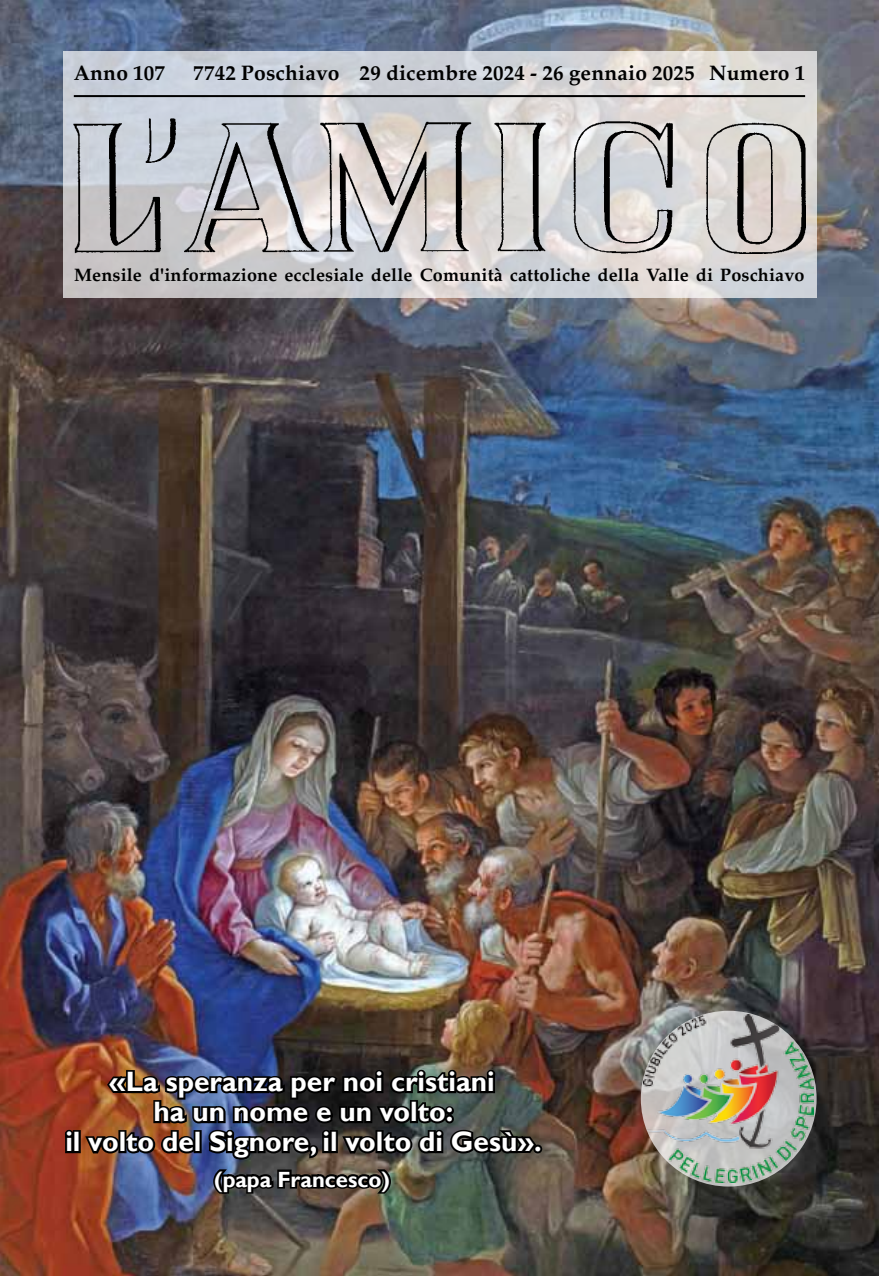
<style>
.page{position:relative;width:879px;height:1276px;background:#fff}
.page>*{position:absolute;margin:0;border:0;box-sizing:border-box;transform-origin:0 0}
.t1{font:700 28px/30px "Gill Sans";color:#fff;text-align:center}
.t2{font:700 22px "Gill Sans";color:#fff}
.t3{font:700 21px "Palatino";letter-spacing:.01em;color:#000}
.t4{font:700 18px "Palatino";letter-spacing:.01em;color:#000}
</style>
<div class="page">
<img style="left:0;top:0;width:879px;height:1276px">
<svg style="left:63px;top:51px;width:753px;height:246px;background:#d2d3d6"></svg>
<img style="left:61px;top:1066px;width:484px;height:132px">
<hr style="left:74px;top:95px;width:731px;height:2px;background:#000">
<img style="left:74px;top:119px;width:731px;height:134px">
<img style="left:643px;top:1014px;width:171px;height:168px">
<p class="t3" style="left:74px;top:55px;width:93px">Anno 107</p>
<p class="t3" style="left:193px;top:55px;width:613px">7742 Poschiavo 29 dicembre 2024 - 26 gennaio 2025 Numero 1</p>
<p class="t4" style="left:74px;top:260px;width:732px">Mensile d'informazione ecclesiale delle Comunità cattoliche della Valle di Poschiavo</p>
<p class="t1" style="left:65px;top:1067px;width:478px">«La speranza per noi cristiani<br>ha un nome e un volto:<br>il volto del Signore, il volto di Gesù».</p>
<p class="t2" style="left:214px;top:1166px;width:177px">(papa Francesco)</p>
</div>
